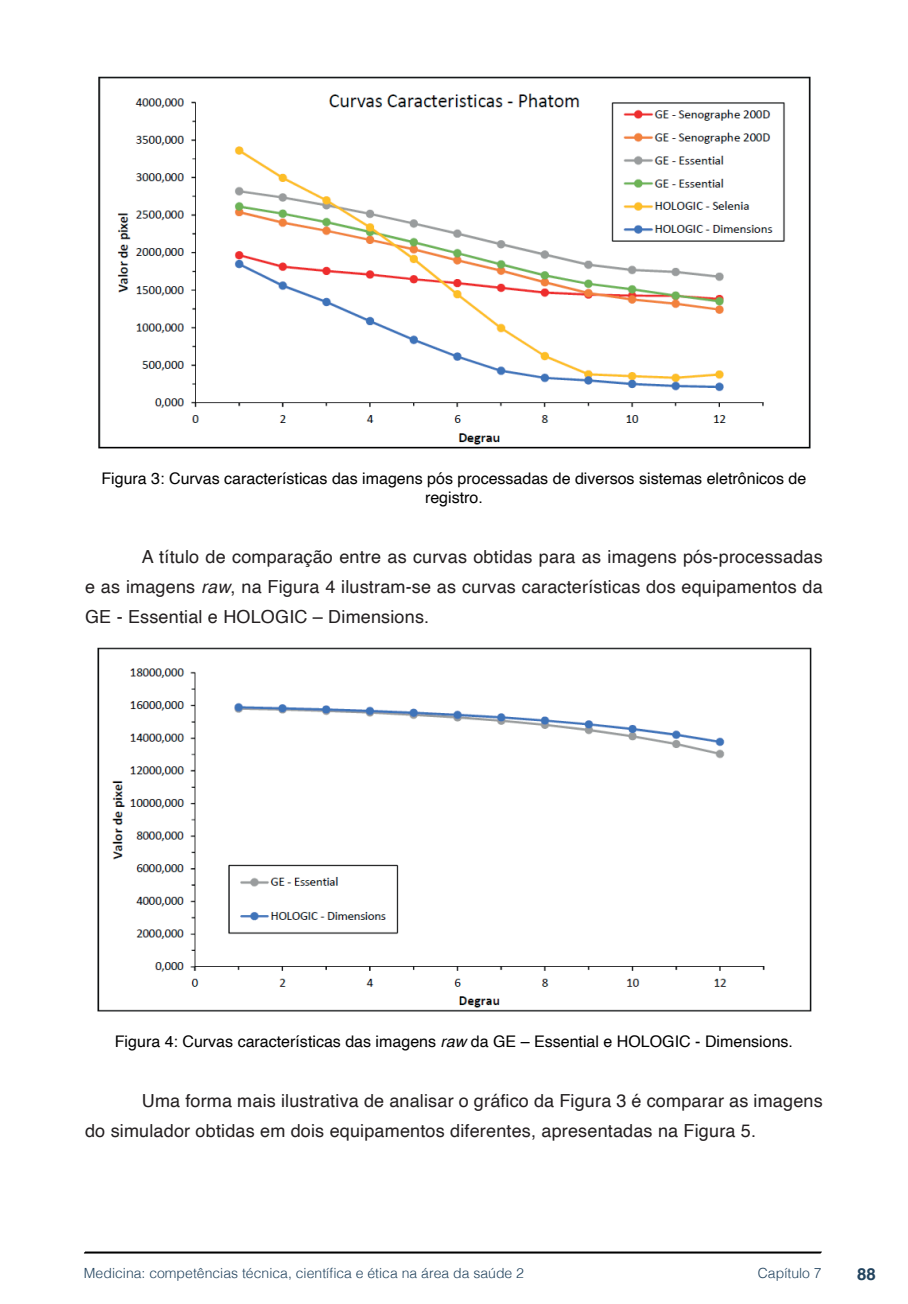
<style>
.page{position:relative;width:908px;height:1304px;background:#fff}
.page>*{position:absolute;margin:0;border:0;box-sizing:border-box;transform-origin:0 0}
.t1{font:18px/30px "Helvetica";letter-spacing:.01em;color:#231f20;text-align:justify}
.t2{font:700 16.8px "Helvetica";color:#23445f}
.t3{font:16px/19.2px "Helvetica";color:#000;text-align:center}
.t4{font:300 14px "Helvetica";color:#23445f}
.s1{font-style:italic}
</style>
<div class="page">
<svg style="left:84px;top:1251px;width:737px;height:3px;background:#515151"></svg>
<img style="left:98px;top:76px;width:713px;height:373px">
<img style="left:97px;top:647px;width:715px;height:365px">
<p class="t3" style="left:101px;top:469px;width:706px">Figura 3: Curvas características das imagens pós processadas de diversos sistemas eletrônicos de registro.</p>
<p class="t1" style="left:85px;top:542px;width:738px;text-indent:57px">A título de comparação entre as curvas obtidas para as imagens pós-processadas e as imagens <span class="s1">raw</span>, na Figura 4 ilustram-se as curvas características dos equipamentos da GE - Essential e HOLOGIC – Dimensions.</p>
<p class="t3" style="left:115px;top:1033px;width:679px">Figura 4: Curvas características das imagens <span class="s1">raw</span> da GE – Essential e HOLOGIC - Dimensions.</p>
<p class="t1" style="left:85px;top:1087px;width:738px;text-indent:57px">Uma forma mais ilustrativa de analisar o gráfico da Figura 3 é comparar as imagens do simulador obtidas em dois equipamentos diferentes, apresentadas na Figura 5.</p>
<p class="t4" style="left:84px;top:1261px;width:441px">Medicina: competências técnica, científica e ética na área da saúde 2</p>
<p class="t4" style="left:757px;top:1261px;width:65px">Capítulo 7</p>
<p class="t2" style="left:856px;top:1264px;width:20px">88</p>
</div>
